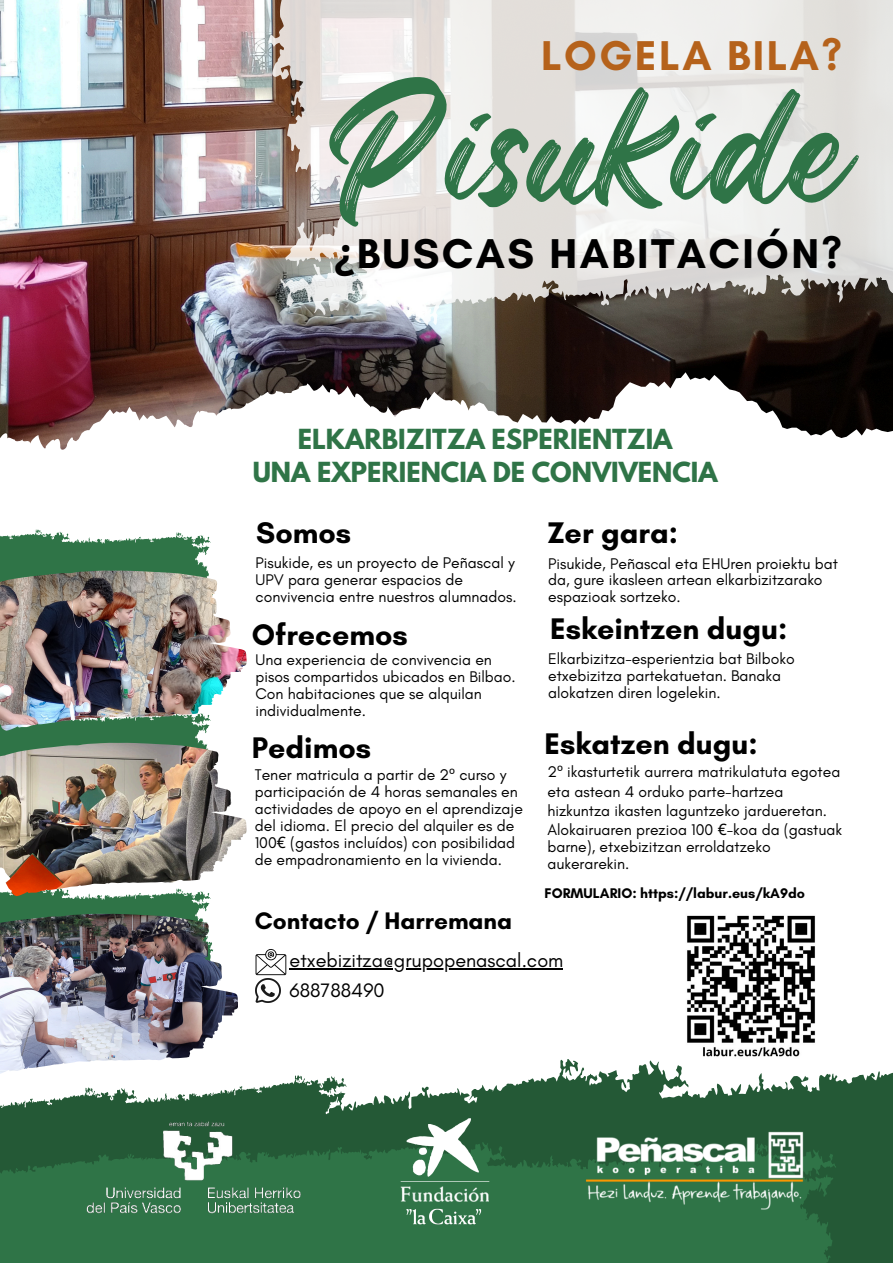
<style>
.page{position:relative;width:893px;height:1263px;background:#fff}
.page>*{position:absolute;margin:0;border:0;box-sizing:border-box;transform-origin:0 0}
.t1{font:140.77px "Regular Brush";color:#2f7447}
.t2{font:700 42.45px "Glacial Indifference";letter-spacing:.055em;color:#000}
.t3{font:700 42.45px "Glacial Indifference";letter-spacing:.055em;color:#b5621b}
.t4{font:700 30.38px "Glacial Indifference";color:#000}
.t5{font:700 24.53px/32.6px "League Spartan";color:#2f7447;text-align:center}
.t6{font:700 24.38px "Glacial Indifference";color:#000}
.t7{font:19.88px/30.4px "Glacial Indifference";color:#000}
.t8{font:15.75px/16.9px "Glacial Indifference";color:#000}
.t9{font:700 14.25px "Glacial Indifference";color:#000}
.s1{font-family:"Noto Sans"}
</style>
<div class="page">
<img style="left:0;top:0;width:893px;height:351px">
<svg style="left:0;top:351px;width:893px;height:21px;background:#3b2626"></svg>
<svg style="left:0;top:372px;width:893px;height:78px"></svg>
<svg style="left:268px;top:0;width:625px;height:341px"></svg>
<svg style="left:0;top:529px;width:211px;height:41px"></svg>
<svg style="left:0;top:896px;width:211px;height:18px;background:#3d7d53"></svg>
<div style="left:0;top:731px;width:207px;height:12px;background:#2f7447"></div>
<img style="left:0;top:570px;width:246px;height:161px">
<img style="left:0;top:914px;width:238px;height:93px">
<svg style="left:0;top:1007px;width:893px;height:256px"></svg>
<svg style="left:0;top:1066px;width:360px;height:70px"></svg>
<svg style="left:0;top:1136px;width:842px;height:127px;background:#2d6f44"></svg>
<img style="left:585px;top:1131px;width:219px;height:81px">
<img style="left:67px;top:1099px;width:261px;height:121px">
<img style="left:0;top:743px;width:246px;height:153px">
<img style="left:392px;top:1113px;width:106px;height:116px">
<img style="left:255px;top:978px;width:25px;height:25px">
<svg style="left:255px;top:949px;width:31px;height:26px"></svg>
<hr style="left:289px;top:968px;width:274px;height:1px;background:#000">
<img style="left:680px;top:915px;width:142px;height:147px">
<p class="t3" style="left:541px;top:30px;width:303px">LOGELA BILA?</p>
<p class="t1" style="left:324px;top:37px;width:529px">Pisukide</p>
<p class="t2" style="left:334px;top:228px;width:509px"><span class="s1">¿</span>BUSCAS HABITACIÓN?</p>
<h3 class="t5" style="left:253px;top:426px;width:466px">ELKARBIZITZA ESPERIENTZIA<br>UNA EXPERIENCIA DE CONVIVENCIA</h3>
<h3 class="t4" style="left:256px;top:514px;width:96px">Somos</h3>
<p class="t8" style="left:255px;top:554px;width:262px">Pisukide, es un proyecto de Peñascal y<br>UPV para generar espacios de convivencia entre nuestros alumnados.</p>
<p class="t4" style="left:252px;top:616px;width:157px">Ofrecemos</p>
<p class="t8" style="left:255px;top:651px;width:262px">Una experiencia de convivencia en pisos compartidos ubicados en Bilbao.<br>Con habitaciones que se alquilan individualmente.</p>
<h3 class="t4" style="left:252px;top:729px;width:121px">Pedimos</h3>
<h3 class="t8" style="left:255px;top:766px;width:270px">Tener matricula a partir de 2<span class="s1">º</span> curso y participación de 4 horas semanales en actividades de apoyo en el aprendizaje del idioma. El precio del alquiler es de 100<span class="s1">€</span> (gastos incluídos) con posibilidad de empadronamiento en la vivienda.</h3>
<p class="t4" style="left:547px;top:514px;width:132px">Zer gara:</p>
<p class="t8" style="left:548px;top:555px;width:291px">Pisukide, Peñascal eta EHUren proiektu bat da, gure ikasleen artean elkarbizitzarako espazioak sortzeko.</p>
<p class="t4" style="left:550px;top:610px;width:239px">Eskeintzen dugu:</p>
<p class="t8" style="left:548px;top:650px;width:248px">Elkarbizitza-esperientzia bat Bilboko etxebizitza partekatuetan. Banaka alokatzen diren logelekin.</p>
<h5 class="t4" style="left:544px;top:725px;width:215px">Eskatzen dugu:</h5>
<p class="t8" style="left:547px;top:761px;width:294px;line-height:19.6px">2<span class="s1">º</span> ikasturtetik aurrera matrikulatuta egotea eta astean 4 orduko parte-hartzea hizkuntza ikasten laguntzeko jardueretan.</p>
<p class="t8" style="left:547px;top:821px;width:296px">Alokairuaren prezioa 100 <span class="s1">€</span>-koa da (gastuak barne), etxebizitzan erroldatzeko aukerarekin.</p>
<h6 class="t9" style="left:544px;top:884px;width:262px">FORMULARIO: https://labur.eus/kA9do</h6>
<p class="t6" style="left:255px;top:906px;width:259px">Contacto / Harremana</p>
<p class="t7" style="left:289px;top:944px;width:275px">etxebizitza@grupopenascal.com<br>688788490</p>
</div>
